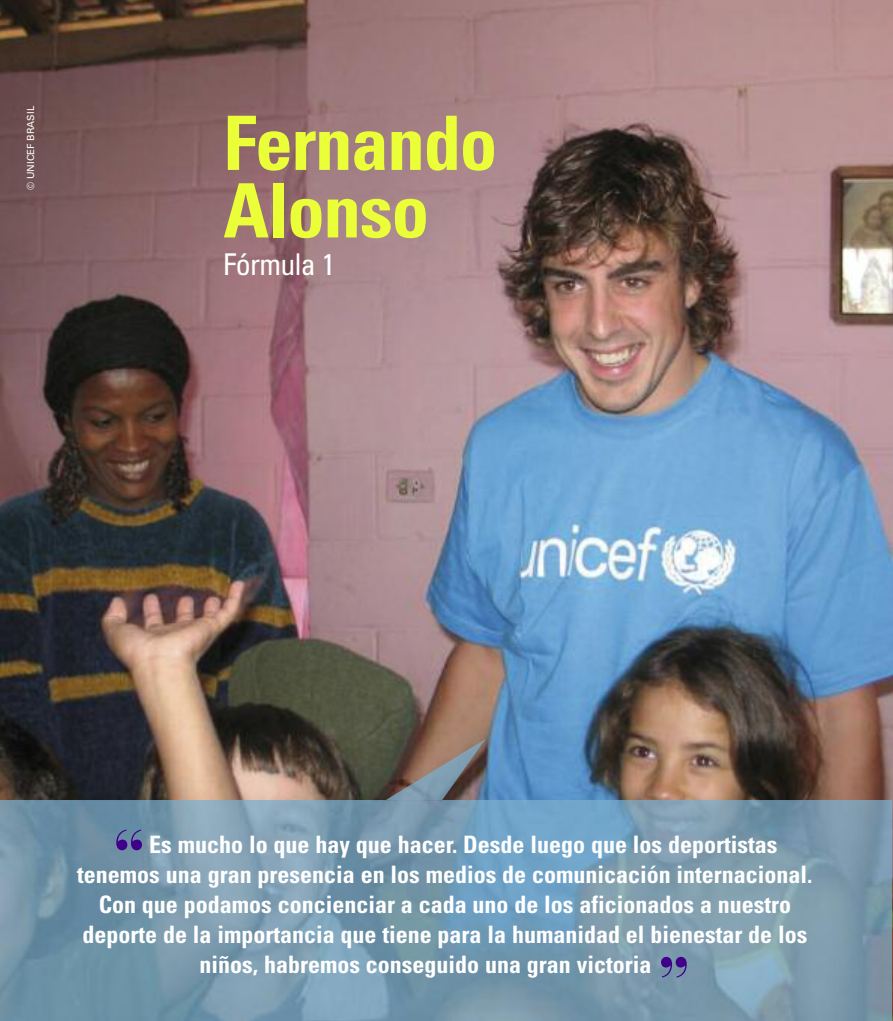
<style>
.page{position:relative;width:893px;height:1021px;background:#fff}
.page>*{position:absolute;margin:0;border:0;box-sizing:border-box;transform-origin:0 0}
.t1{font:700 condensed 75px/67.5px "Univers";letter-spacing:-.02em;color:#ebff38}
.t2{font:700 66px "Bauer Bodoni";color:#41008b}
.t3{font:condensed 30px "Univers";letter-spacing:-.02em;color:#fff}
.t4{font:700 condensed 24px "Univers";color:#fff}
.t5{font:9.75px "Univers";color:#fff}
</style>
<div class="page">
<img style="left:0;top:0;width:893px;height:1020px">
<img style="left:0;top:800px;width:892px;height:220px">
<img style="left:386px;top:739px;width:100px;height:61px">
<img style="left:386px;top:800px;width:56px;height:1px">
<p class="t5" style="left:27px;top:190px;width:85px;rotate:-90deg">© UNICEF BRASIL</p>
<h1 class="t1" style="left:223px;top:116px;width:275px">Fernando<br>Alonso</h1>
<p class="t3" style="left:223px;top:253px;width:113px">Fórmula 1</p>
<h2 class="t2" style="left:113px;top:830px;width:34px">“</h2>
<p class="t4" style="left:149px;top:835px;width:629px">Es mucho lo que hay que hacer. Desde luego que los deportistas</p>
<p class="t4" style="left:77px;top:865px;width:737px">tenemos una gran presencia en los medios de comunicación internacional.</p>
<p class="t4" style="left:99px;top:895px;width:694px">Con que podamos concienciar a cada uno de los aficionados a nuestro</p>
<p class="t4" style="left:82px;top:925px;width:726px">deporte de la importancia que tiene para la humanidad el bienestar de los</p>
<p class="t4" style="left:200px;top:955px;width:453px">niños, habremos conseguido una gran victoria</p>
<h2 class="t2" style="left:657px;top:957px;width:34px">”</h2>
</div>
